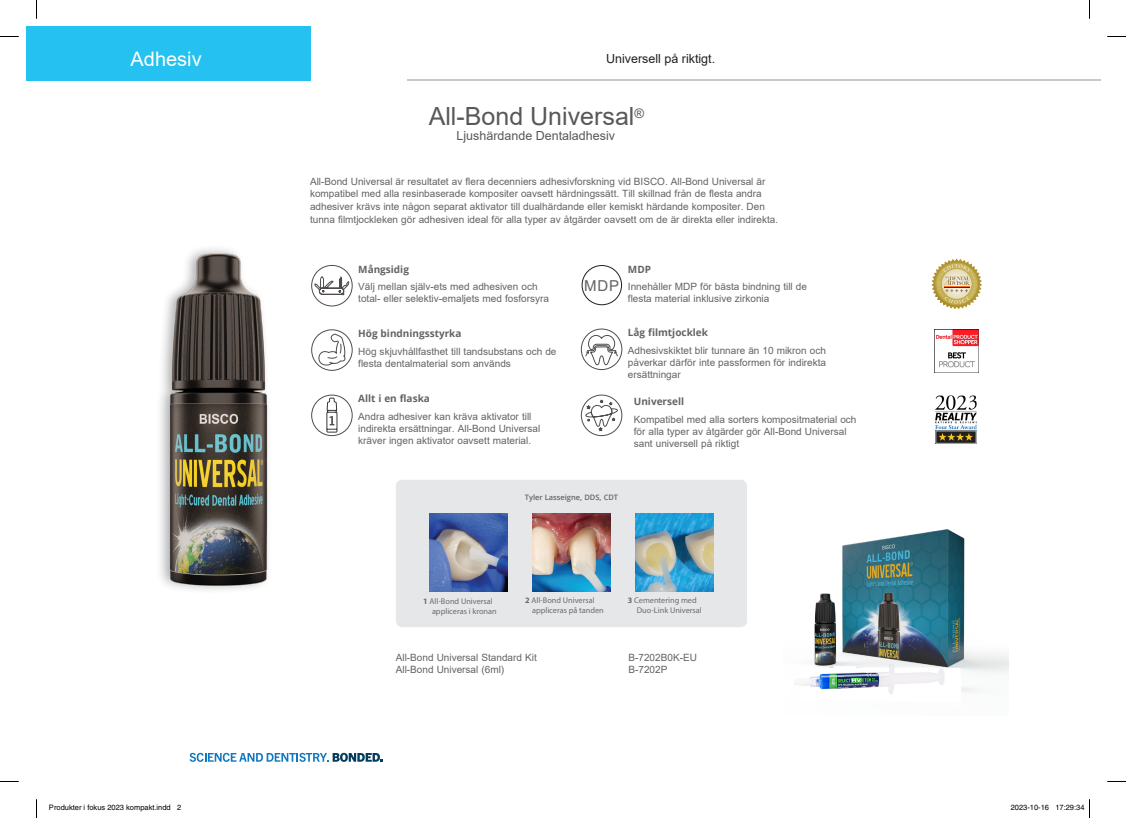
<style>
.page{position:relative;width:1126px;height:818px;background:#fff}
.page>*{position:absolute;margin:0;border:0;box-sizing:border-box;transform-origin:0 0}
.t1{font:25px "Arial";color:#57585a}
.t2{font:20px "Arial";color:#fff}
.t3{font:15px "Arial";color:#636366}
.t4{font:12.5px "Arial";color:#57585a}
.t5{font:12.5px "Arial";color:#231f20}
.t6{font:10px/12px "Arial";color:#636366}
.t7{font:700 10px "Open Sans";color:#636366}
.t8{font:8.25px/9.9px "Myriad Pro";color:#6b6b6e}
.t9{font:7.5px "Helvetica";color:#000}
.t10{font:600 7.5px "Open Sans";color:#636366}
.s1{font-weight:700}
</style>
<div class="page">
<svg style="left:189px;top:752px;width:194px;height:9px"></svg>
<div style="left:26px;top:26px;width:285px;height:54px;background:#24c1f1"></div>
<hr style="left:407px;top:80px;width:692px;height:1px;background:#c7c8ca">
<div style="left:155px;top:244px;width:117px;height:350px;background:#231f20;opacity:.35"></div>
<img style="left:155px;top:251px;width:117px;height:342px">
<svg style="left:580px;top:394px;width:42px;height:42px"></svg>
<svg style="left:311px;top:329px;width:42px;height:42px"></svg>
<svg style="left:311px;top:394px;width:42px;height:43px"></svg>
<svg style="left:311px;top:264px;width:42px;height:42px"></svg>
<div style="left:396px;top:479px;width:350px;height:147px;background:#e6e7e9;border-radius:6px"></div>
<img style="left:429px;top:513px;width:78px;height:78px">
<img style="left:532px;top:513px;width:78px;height:78px">
<img style="left:635px;top:513px;width:79px;height:78px">
<svg style="left:931px;top:258px;width:50px;height:51px"></svg>
<img style="left:934px;top:329px;width:44px;height:43px">
<img style="left:936px;top:396px;width:39px;height:47px">
<div style="left:931px;top:391px;width:49px;height:57px;border:4px solid #fff"></div>
<svg style="left:580px;top:328px;width:42px;height:42px"></svg>
<img style="left:794px;top:529px;width:214px;height:166px">
<svg style="left:581px;top:265px;width:41px;height:40px"></svg>
<svg style="left:0;top:36px;width:19px;height:1px"></svg>
<svg style="left:1107px;top:36px;width:18px;height:1px"></svg>
<svg style="left:36px;top:0;width:1px;height:19px"></svg>
<svg style="left:36px;top:799px;width:1px;height:18px"></svg>
<svg style="left:1089px;top:0;width:1px;height:19px"></svg>
<svg style="left:1089px;top:799px;width:1px;height:18px"></svg>
<h2 class="t2" style="left:130px;top:45px;width:73px">Adhesiv</h2>
<p class="t5" style="left:606px;top:50px;width:111px">Universell på riktigt.</p>
<h1 class="t1" style="left:428px;top:99px;width:217px">All-Bond Universal<sup>®</sup></h1>
<p class="t4" style="left:456px;top:127px;width:160px">Ljushärdande Dentaladhesiv</p>
<p class="t6" style="left:310px;top:175px;width:470px;line-height:12.5px">All-Bond Universal är resultatet av flera decenniers adhesivforskning vid BISCO. All-Bond Universal är kompatibel med alla resinbaserade kompositer oavsett härdningssätt. Till skillnad från de flesta andra adhesiver krävs inte någon separat aktivator till dualhärdande eller kemiskt härdande kompositer. Den tunna filmtjockleken gör adhesiven ideal för alla typer av åtgärder oavsett om de är direkta eller indirekta.</p>
<p class="t7" style="left:358px;top:262px;width:52px">Mångsidig</p>
<p class="t6" style="left:358px;top:280px;width:192px">Välj mellan själv-ets med adhesiven och total- eller selektiv-emaljets med fosforsyra</p>
<p class="t7" style="left:358px;top:326px;width:105px">Hög bindningsstyrka</p>
<p class="t6" style="left:358px;top:345px;width:200px">Hög skjuvhållfasthet till tandsubstans och de flesta dentalmaterial som används</p>
<p class="t7" style="left:358px;top:391px;width:73px">Allt i en flaska</p>
<p class="t6" style="left:358px;top:410px;width:184px">Andra adhesiver kan kräva aktivator till indirekta ersättningar. All-Bond Universal kräver ingen aktivator oavsett material.</p>
<h3 class="t3" style="left:584px;top:275px;width:36px">MDP</h3>
<p class="t7" style="left:628px;top:262px;width:25px">MDP</p>
<p class="t6" style="left:628px;top:280px;width:180px">Innehåller MDP för bästa bindning till de flesta material inklusive zirkonia</p>
<p class="t7" style="left:628px;top:325px;width:82px">Låg filmtjocklek</p>
<p class="t6" style="left:628px;top:344px;width:200px;text-align:justify">Adhesivskiktet blir tunnare än 10 mikron och påverkar därför inte passformen för indirekta ersättningar</p>
<p class="t7" style="left:633px;top:394px;width:52px">Universell</p>
<p class="t6" style="left:633px;top:413px;width:224px">Kompatibel med alla sorters kompositmaterial och för alla typer av åtgärder gör All-Bond Universal sant universell på riktigt</p>
<p class="t10" style="left:524px;top:491px;width:95px">Tyler Lasseigne, DDS, CDT</p>
<p class="t8" style="left:432px;top:595px;width:66px;text-indent:-9px"><span class="s1">1</span> All-Bond Universal appliceras i kronan</p>
<p class="t8" style="left:532px;top:595px;width:73px;text-indent:-7px"><span class="s1">2</span> All-Bond Universal appliceras på tanden</p>
<p class="t8" style="left:636px;top:595px;width:67px;text-indent:-9px"><span class="s1">3</span> Cementering med<br>Duo-Link Universal</p>
<p class="t6" style="left:396px;top:650px;width:142px">All-Bond Universal Standard Kit</p>
<p class="t6" style="left:628px;top:650px;width:70px">B-7202B0K-EU</p>
<p class="t6" style="left:396px;top:663px;width:110px">All-Bond Universal (6ml)</p>
<p class="t6" style="left:628px;top:663px;width:40px">B-7202P</p>
<p class="t9" style="left:49px;top:803px;width:134px">Produkter i fokus 2023 kompakt.indd 2</p>
<p class="t9" style="left:1010px;top:803px;width:75px">2023-10-16 17:29:34</p>
</div>
